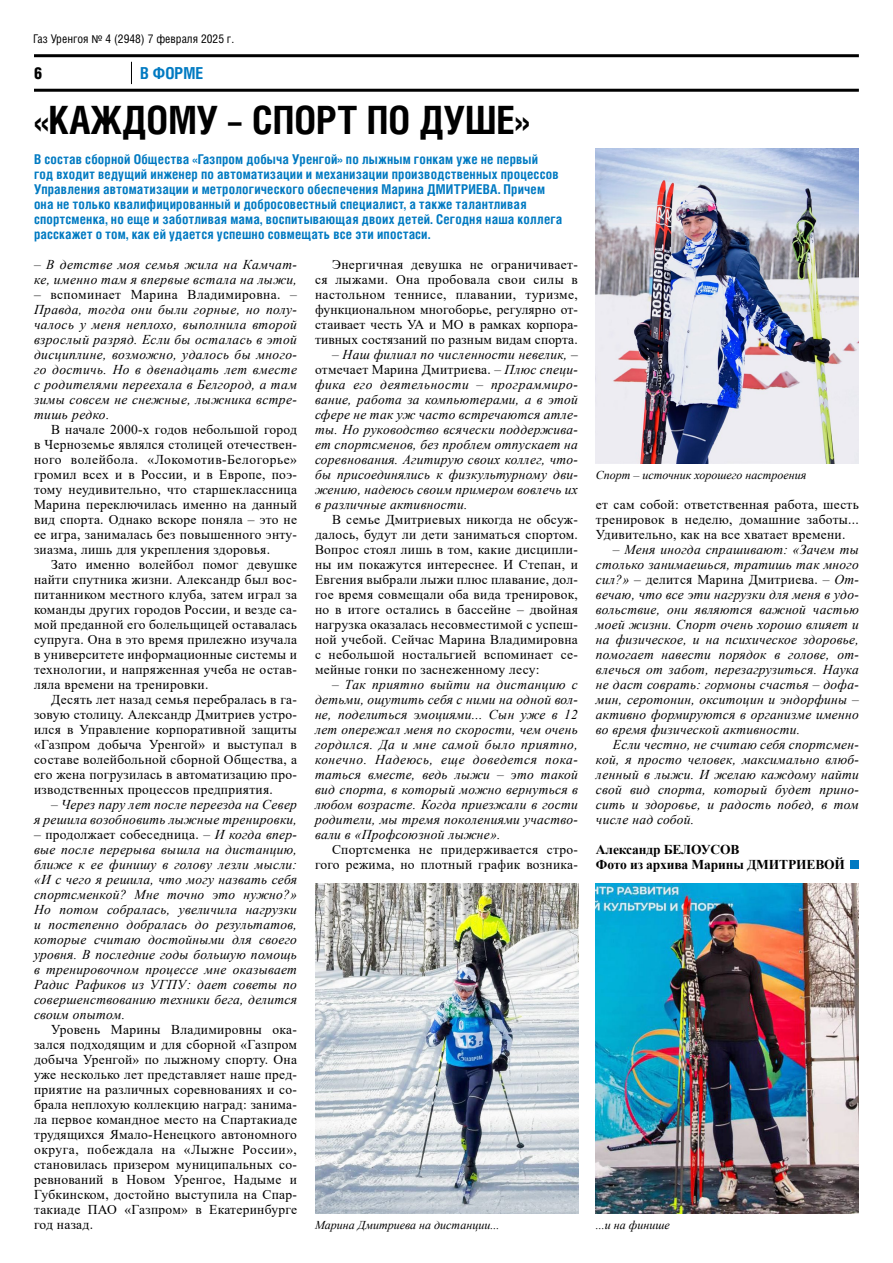
<style>
.page{position:relative;width:893px;height:1263px;background:#fff}
.page>*{position:absolute;margin:0;border:0;box-sizing:border-box;transform-origin:0 0}
.t1{font:700 39px "Helios Cond";color:#000}
.t2{font:700 16.5px "Helios Cond";color:#007ac2}
.t3{font:900 16.5px "Helios Cond";color:#000}
.t4{font:italic 13.5px/15px "Times New Roman";letter-spacing:.02em;color:#000;text-align:justify}
.t5{font:13.5px/15px "Times New Roman";letter-spacing:.02em;color:#000;text-align:justify}
.t6{font:700 13.5px/15px "Helios Cond";letter-spacing:.015em;color:#007ac2}
.t7{font:700 13.5px/15px "Times New Roman";letter-spacing:-.01em;color:#000}
.t8{font:italic 12px "Times New Roman";color:#000}
.t9{font:12px "Helios Cond";color:#000}
.s1{font-family:"Myriad Pro"}
.s2{font-style:normal}
</style>
<div class="page">
<hr style="left:34px;top:89px;width:825px;height:3px;background:#000">
<hr style="left:34px;top:54px;width:825px;height:3px;background:#000">
<svg style="left:131px;top:62px;width:1px;height:22px"></svg>
<div style="left:850px;top:860px;width:9px;height:9px;background:#007ac2"></div>
<img style="left:595px;top:149px;width:264px;height:315px">
<img style="left:595px;top:884px;width:264px;height:330px">
<img style="left:315px;top:884px;width:264px;height:330px">
<p class="t9" style="left:33px;top:31px;width:203px">Газ Уренгоя <span class="s1">№</span> 4 (2948) 7 февраля 2025 г.</p>
<p class="t3" style="left:34px;top:64px;width:10px">6</p>
<p class="t2" style="left:140px;top:63px;width:65px">В форме</p>
<h1 class="t1" style="left:34px;top:96px;width:83px">«КАЖДО</h1>
<h1 class="t1" style="left:168px;top:96px;width:106px">МУ – СПОРТ</h1>
<h1 class="t1" style="left:367px;top:96px;width:164px">ПО ДУШЕ»</h1>
<p class="t6" style="left:34px;top:151px;width:530px">В состав сборной Общества «Газпром добыча Уренгой» по лыжным гонкам уже не первый<br>год входит ведущий инженер по автоматизации и механизации производственных процессов Управления автоматизации и метрологического обеспечения Марина ДМИТРИЕВА. Причем она не только квалифицированный и добросовестный специалист, а также талантливая спортсменка, но еще и заботливая мама, воспитывающая двоих детей. Сегодня наша коллега расскажет о том, как ей удается успешно совмещать все эти ипостаси.</p>
<p class="t4" style="left:34px;top:256px;width:264px">– В детстве моя семья жила на Камчат&shy;ке, именно там я впервые встала на лыжи,</p>
<p class="t4" style="left:34px;top:286px;width:264px"><span class="s2">– вспоминает Марина Владимировна.</span> – Правда, тогда они были горные, но полу&shy;чалось у меня неплохо, выполнила второй взрослый разряд. Если бы осталась в этой дисциплине, возможно, удалось бы много&shy;го достичь. Но в двенадцать лет вместе с родителями переехала в Белгород, а там зимы совсем не снежные, лыжника встре&shy;тишь редко.</p>
<p class="t5" style="left:34px;top:421px;width:264px;text-indent:17px">В начале 2000-х годов небольшой город в Черноземье являлся столицей отечествен&shy;ного волейбола. «Локомотив-Белогорье» громил всех и в России, и в Европе, поэ&shy;тому неудивительно, что старшеклассница Марина переключилась именно на данный вид спорта. Однако вскоре поняла – это не ее игра, занималась без повышенного энту&shy;зиазма, лишь для укрепления здоровья.</p>
<p class="t5" style="left:34px;top:556px;width:264px;text-indent:17px">Зато именно волейбол помог девушке найти спутника жизни. Александр был вос&shy;питанником местного клуба, затем играл за команды других городов России, и везде са&shy;мой преданной его болельщицей оставалась супруга. Она в это время прилежно изучала в университете информационные системы и технологии, и напряженная учеба не остав&shy;ляла времени на тренировки.</p>
<p class="t5" style="left:34px;top:691px;width:264px;text-indent:17px">Десять лет назад семья перебралась в га&shy;зовую столицу. Александр Дмитриев устро&shy;ился в Управление корпоративной защиты «Газпром добыча Уренгой» и выступал в составе волейбольной сборной Общества, а его жена погрузилась в автоматизацию про&shy;изводственных процессов предприятия.</p>
<p class="t4" style="left:34px;top:796px;width:264px;text-align:right">– Через пару лет после переезда на Север<br>я решила возобновить лыжные тренировки,</p>
<p class="t4" style="left:34px;top:826px;width:264px"><span class="s2">– продолжает собеседница.</span> – И когда впер&shy;вые после перерыва вышла на дистанцию, ближе к ее финишу в голову лезли мысли: «И с чего я решила, что могу назвать себя спортсменкой? Мне точно это нужно?» Но потом собралась, увеличила нагрузки и постепенно добралась до результатов, которые считаю достойными для своего уровня. В последние годы большую помощь в тренировочном процессе мне оказывает Радис Рафиков из УГПУ: дает советы по совершенствованию техники бега, делится своим опытом.</p>
<p class="t5" style="left:34px;top:1021px;width:264px;text-indent:17px">Уровень Марины Владимировны ока&shy;зался подходящим и для сборной «Газпром добыча Уренгой» по лыжному спорту. Она уже несколько лет представляет наше пред&shy;приятие на различных соревнованиях и со&shy;брала неплохую коллекцию наград: занима&shy;ла первое командное место на Спартакиаде трудящихся Ямало-Ненецкого автономного округа, побеждала на «Лыжне России», становилась призером муниципальных со&shy;ревнований в Новом Уренгое, Надыме и Губкинском, достойно выступила на Спар&shy;такиаде ПАО «Газпром» в Екатеринбурге год назад.</p>
<p class="t5" style="left:315px;top:256px;width:264px;text-indent:17px">Энергичная девушка не ограничивает&shy;ся лыжами. Она пробовала свои силы в настольном теннисе, плавании, туризме, функциональном многоборье, регулярно от&shy;стаивает честь УА и МО в рамках корпора&shy;тивных состязаний по разным видам спорта.</p>
<p class="t4" style="left:315px;top:346px;width:264px;text-indent:17px">– Наш филиал по численности невелик, <span class="s2">– отмечает Марина Дмитриева.</span> – Плюс специ&shy;фика его деятельности – программиро&shy;вание, работа за компьютерами, а в этой сфере не так уж часто встречаются атле&shy;ты. Но руководство всячески поддержива&shy;ет спортсменов, без проблем отпускает на соревнования. Агитирую своих коллег, что&shy;бы присоединялись к физкультурному дви&shy;жению, надеюсь своим примером вовлечь их в различные активности.</p>
<p class="t5" style="left:315px;top:511px;width:264px;text-indent:17px">В семье Дмитриевых никогда не обсуж&shy;далось, будут ли дети заниматься спортом.<br>Вопрос стоял лишь в том, какие дисципли&shy;ны им покажутся интереснее. И Степан, и Евгения выбрали лыжи плюс плавание, дол&shy;гое время совмещали оба вида тренировок, но в итоге остались в бассейне – двойная нагрузка оказалась несовместимой с успеш&shy;ной учебой. Сейчас Марина Владимировна с небольшой ностальгией вспоминает се&shy;мейные гонки по заснеженному лесу:</p>
<p class="t4" style="left:315px;top:676px;width:264px;text-indent:17px">– Так приятно выйти на дистанцию с детьми, ощутить себя с ними на одной вол&shy;не, поделиться эмоциями... Сын уже в 12 лет опережал меня по скорости, чем очень гордился. Да и мне самой было приятно, конечно. Надеюсь, еще доведется пока&shy;таться вместе, ведь лыжи – это такой вид спорта, в который можно вернуться в любом возрасте. Когда приезжали в гости родители, мы тремя поколениями участво&shy;вали в «Профсоюзной лыжне».</p>
<p class="t5" style="left:315px;top:841px;width:264px;text-align:right">Спортсменка не придерживается стро&shy;гого режима, но плотный график возника-</p>
<p class="t8" style="left:596px;top:466px;width:212px">Спорт – источник хорошего настроения</p>
<p class="t5" style="left:596px;top:496px;width:264px">ет сам собой: ответственная работа, шесть тренировок в неделю, домашние заботы...<br>Удивительно, как на все хватает времени.</p>
<p class="t4" style="left:596px;top:541px;width:264px;text-indent:17px">– Меня иногда спрашивают: «Зачем ты столько занимаешься, тратишь так много сил?» <span class="s2">– делится Марина Дмитриева.</span> – От&shy;вечаю, что все эти нагрузки для меня в удо&shy;вольствие, они являются важной частью моей жизни. Спорт очень хорошо влияет и на физическое, и на психическое здоровье, помогает навести порядок в голове, от&shy;влечься от забот, перезагрузиться. Наука не даст соврать: гормоны счастья – дофа&shy;мин, серотонин, окситоцин и эндорфины – активно формируются в организме именно во время физической активности.</p>
<p class="t4" style="left:596px;top:736px;width:264px;text-indent:17px">Если честно, не считаю себя спортсмен&shy;кой, я просто человек, максимально влюб&shy;ленный в лыжи. И желаю каждому найти свой вид спорта, который будет прино&shy;сить и здоровье, и радость побед, в том числе над собой.</p>
<p class="t7" style="left:596px;top:841px;width:251px">Александр БЕЛОУСОВ<br>Фото из архива Марины ДМИТРИЕВОЙ</p>
<p class="t8" style="left:315px;top:1216px;width:186px">Марина Дмитриева на дистанции...</p>
<p class="t8" style="left:596px;top:1216px;width:75px">...и на финише</p>
</div>
